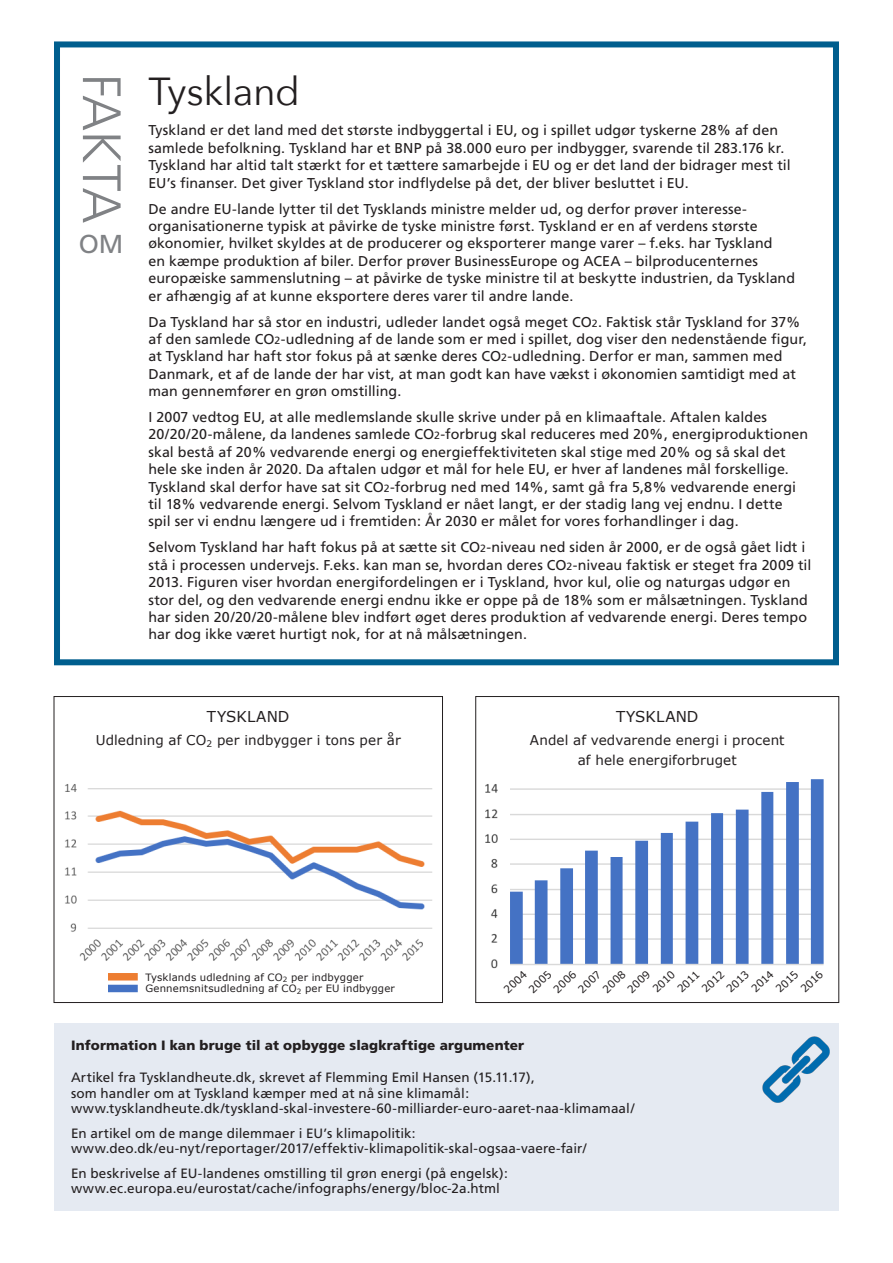
<style>
.page{position:relative;width:893px;height:1263px;background:#fff}
.page>*{position:absolute;margin:0;border:0;box-sizing:border-box;transform-origin:0 0}
.mellem{font:300 54px "Frutiger";letter-spacing:-.035em;color:#808285}
.rubrik_stor{font:39px "Avenir Next";letter-spacing:-.01em;color:#231f20}
.mellem-2{font:25.95px "Frutiger";color:#808285}
.illustration_rubrik{font:15px "Verdana";letter-spacing:.01em;color:#231f20}
.Brød_U{font:14.25px/17.4px "Frutiger";letter-spacing:.005em;color:#231f20}
.Brød_U-2{font:13.5px "Frutiger";letter-spacing:.005em;color:#231f20}
.illustration_rubrik-2{font:13.5px "Verdana";letter-spacing:.005em;color:#231f20}
.Brød_U-3{font:900 13.5px "Frutiger";letter-spacing:.01em;color:#231f20}
.Brød_U-4{font:10.5px "Verdana";color:#231f20}
.illustration_rubrik-3{font:10.05px "Verdana";letter-spacing:.02em;color:#231f20}
.s1{font-size:10.5px}
</style>
<div class="page">
<div style="left:476px;top:696px;width:363px;height:307px;border:1px solid #231f20"></div>
<div style="left:54px;top:1023px;width:785px;height:187px;background:#e5eaf2"></div>
<div style="left:54px;top:41px;width:785px;height:624px;border:6px solid #005e8e"></div>
<img style="left:763px;top:1036px;width:66px;height:67px">
<div style="left:54px;top:696px;width:389px;height:307px;border:1px solid #231f20"></div>
<div style="left:108px;top:973px;width:30px;height:7px;background:#ed7d31"></div>
<div style="left:108px;top:985px;width:30px;height:7px;background:#4472c4"></div>
<img style="left:65px;top:784px;width:367px;height:177px">
<img style="left:485px;top:779px;width:339px;height:190px">
<p class="mellem" style="left:132px;top:74px;width:151px;rotate:90deg">FAKTA</p>
<p class="mellem-2" style="left:79px;top:228px;width:46px">OM</p>
<p class="rubrik_stor" style="left:148px;top:58px;width:153px">Tyskland</p>
<p class="Brød_U" style="left:148px;top:122px;width:644px">Tyskland er det land med det største indbyggertal i EU, og i spillet udgør tyskerne 28% af den samlede befolkning. Tyskland har et BNP på 38.000 euro per indbygger, svarende til 283.176 kr.<br>Tyskland har altid talt stærkt for et tættere samarbejde i EU og er det land der bidrager mest til EU’s finanser. Det giver Tyskland stor indflydelse på det, der bliver besluttet i EU.</p>
<p class="Brød_U" style="left:148px;top:200px;width:600px">De andre EU-lande lytter til det Tysklands ministre melder ud, og derfor prøver interesse-</p>
<p class="Brød_U" style="left:148px;top:217px;width:648px">organisationerne typisk at påvirke de tyske ministre først. Tyskland er en af verdens største økonomier, hvilket skyldes at de producerer og eksporterer mange varer – f.eks. har Tyskland<br>en kæmpe produktion af biler. Derfor prøver BusinessEurope og ACEA – bilproducenternes europæiske sammenslutning – at påvirke de tyske ministre til at beskytte industrien, da Tyskland er afhængig af at kunne eksportere deres varer til andre lande.</p>
<p class="Brød_U" style="left:148px;top:313px;width:654px">Da Tyskland har så stor en industri, udleder landet også meget CO<span class="s1">2</span>. Faktisk står Tyskland for 37%</p>
<p class="Brød_U" style="left:148px;top:330px;width:660px">af den samlede CO<span class="s1">2</span>-udledning af de lande som er med i spillet, dog viser den nedenstående figur,</p>
<p class="Brød_U" style="left:148px;top:347px;width:635px">at Tyskland har haft stor fokus på at sænke deres CO<span class="s1">2</span>-udledning. Derfor er man, sammen med</p>
<p class="Brød_U" style="left:148px;top:365px;width:649px">Danmark, et af de lande der har vist, at man godt kan have vækst i økonomien samtidigt med at</p>
<p class="Brød_U" style="left:148px;top:382px;width:254px">man gennemfører en grøn omstilling.</p>
<p class="Brød_U" style="left:148px;top:408px;width:620px">I 2007 vedtog EU, at alle medlemslande skulle skrive under på en klimaaftale. Aftalen kaldes</p>
<p class="Brød_U" style="left:148px;top:426px;width:661px">20/20/20-målene, da landenes samlede CO<span class="s1">2</span>-forbrug skal reduceres med 20%, energiproduktionen</p>
<p class="Brød_U" style="left:148px;top:443px;width:639px">skal bestå af 20% vedvarende energi og energieffektiviteten skal stige med 20% og så skal det</p>
<p class="Brød_U" style="left:148px;top:460px;width:642px">hele ske inden år 2020. Da aftalen udgør et mål for hele EU, er hver af landenes mål forskellige.</p>
<p class="Brød_U" style="left:148px;top:478px;width:649px">Tyskland skal derfor have sat sit CO<span class="s1">2</span>-forbrug ned med 14%, samt gå fra 5,8% vedvarende energi</p>
<p class="Brød_U" style="left:148px;top:495px;width:636px">til 18% vedvarende energi. Selvom Tyskland er nået langt, er der stadig lang vej endnu. I dette</p>
<p class="Brød_U" style="left:148px;top:513px;width:592px">spil ser vi endnu længere ud i fremtiden: År 2030 er målet for vores forhandlinger i dag.</p>
<p class="Brød_U" style="left:148px;top:538px;width:664px">Selvom Tyskland har haft fokus på at sætte sit CO<span class="s1">2</span>-niveau ned siden år 2000, er de også gået lidt i stå i processen undervejs. F.eks. kan man se, hvordan deres CO<span class="s1">2</span>-niveau faktisk er steget fra 2009 til<br>2013. Figuren viser hvordan energifordelingen er i Tyskland, hvor kul, olie og naturgas udgør en</p>
<p class="Brød_U" style="left:148px;top:591px;width:661px">stor del, og den vedvarende energi endnu ikke er oppe på de 18% som er målsætningen. Tyskland</p>
<p class="Brød_U" style="left:148px;top:608px;width:660px">har siden 20/20/20-målene blev indført øget deres produktion af vedvarende energi. Deres tempo</p>
<p class="Brød_U" style="left:148px;top:625px;width:380px">har dog ikke været hurtigt nok, for at nå målsætningen.</p>
<p class="illustration_rubrik" style="left:207px;top:707px;width:84px">TYSKLAND</p>
<p class="illustration_rubrik-2" style="left:96px;top:732px;width:307px">Udledning af CO<sub>2</sub> per indbygger i tons per år</p>
<p class="illustration_rubrik-3" style="left:145px;top:970px;width:219px">Tysklands udledning af CO<sub>2</sub> per indbygger</p>
<p class="illustration_rubrik-3" style="left:145px;top:982px;width:251px">Gennemsnitsudledning af CO<sub>2</sub> per EU indbygger</p>
<p class="illustration_rubrik" style="left:616px;top:707px;width:84px">TYSKLAND</p>
<p class="illustration_rubrik-2" style="left:530px;top:732px;width:256px">Andel af vedvarende energi i procent</p>
<p class="illustration_rubrik-2" style="left:578px;top:751px;width:160px">af hele energiforbruget</p>
<p class="Brød_U-4" style="left:501px;top:986px;width:29px;rotate:-44deg">2004</p>
<p class="Brød_U-4" style="left:526px;top:986px;width:29px;rotate:-44deg">2005</p>
<p class="Brød_U-4" style="left:550px;top:986px;width:29px;rotate:-44deg">2006</p>
<p class="Brød_U-4" style="left:575px;top:986px;width:28px;rotate:-44deg">2007</p>
<p class="Brød_U-4" style="left:600px;top:986px;width:29px;rotate:-44deg">2008</p>
<p class="Brød_U-4" style="left:624px;top:986px;width:29px;rotate:-44deg">2009</p>
<p class="Brød_U-4" style="left:650px;top:986px;width:28px;rotate:-44deg">2010</p>
<p class="Brød_U-4" style="left:674px;top:985px;width:28px;rotate:-44deg">2011</p>
<p class="Brød_U-4" style="left:699px;top:986px;width:28px;rotate:-44deg">2012</p>
<p class="Brød_U-4" style="left:724px;top:986px;width:28px;rotate:-44deg">2013</p>
<p class="Brød_U-4" style="left:748px;top:985px;width:27px;rotate:-44deg">2014</p>
<p class="Brød_U-4" style="left:773px;top:986px;width:28px;rotate:-44deg">2015</p>
<p class="Brød_U-4" style="left:798px;top:986px;width:28px;rotate:-44deg">2016</p>
<p class="Brød_U-3" style="left:71px;top:1037px;width:455px">Information I kan bruge til at opbygge slagkraftige argumenter</p>
<p class="Brød_U-2" style="left:71px;top:1069px;width:465px">Artikel fra Tysklandheute.dk, skrevet af Flemming Emil Hansen (15.11.17),</p>
<p class="Brød_U-2" style="left:71px;top:1085px;width:400px">som handler om at Tyskland kæmper med at nå sine klimamål:</p>
<p class="Brød_U-2" style="left:71px;top:1100px;width:565px">www.tysklandheute.dk/tyskland-skal-investere-60-milliarder-euro-aaret-naa-klimamaal/</p>
<p class="Brød_U-2" style="left:71px;top:1125px;width:346px">En artikel om de mange dilemmaer i EU’s klimapolitik:</p>
<p class="Brød_U-2" style="left:71px;top:1140px;width:517px">www.deo.dk/eu-nyt/reportager/2017/effektiv-klimapolitik-skal-ogsaa-vaere-fair/</p>
<p class="Brød_U-2" style="left:71px;top:1165px;width:438px">En beskrivelse af EU-landenes omstilling til grøn energi (på engelsk):</p>
<p class="Brød_U-2" style="left:71px;top:1180px;width:431px">www.ec.europa.eu/eurostat/cache/infographs/energy/bloc-2a.html</p>
</div>
